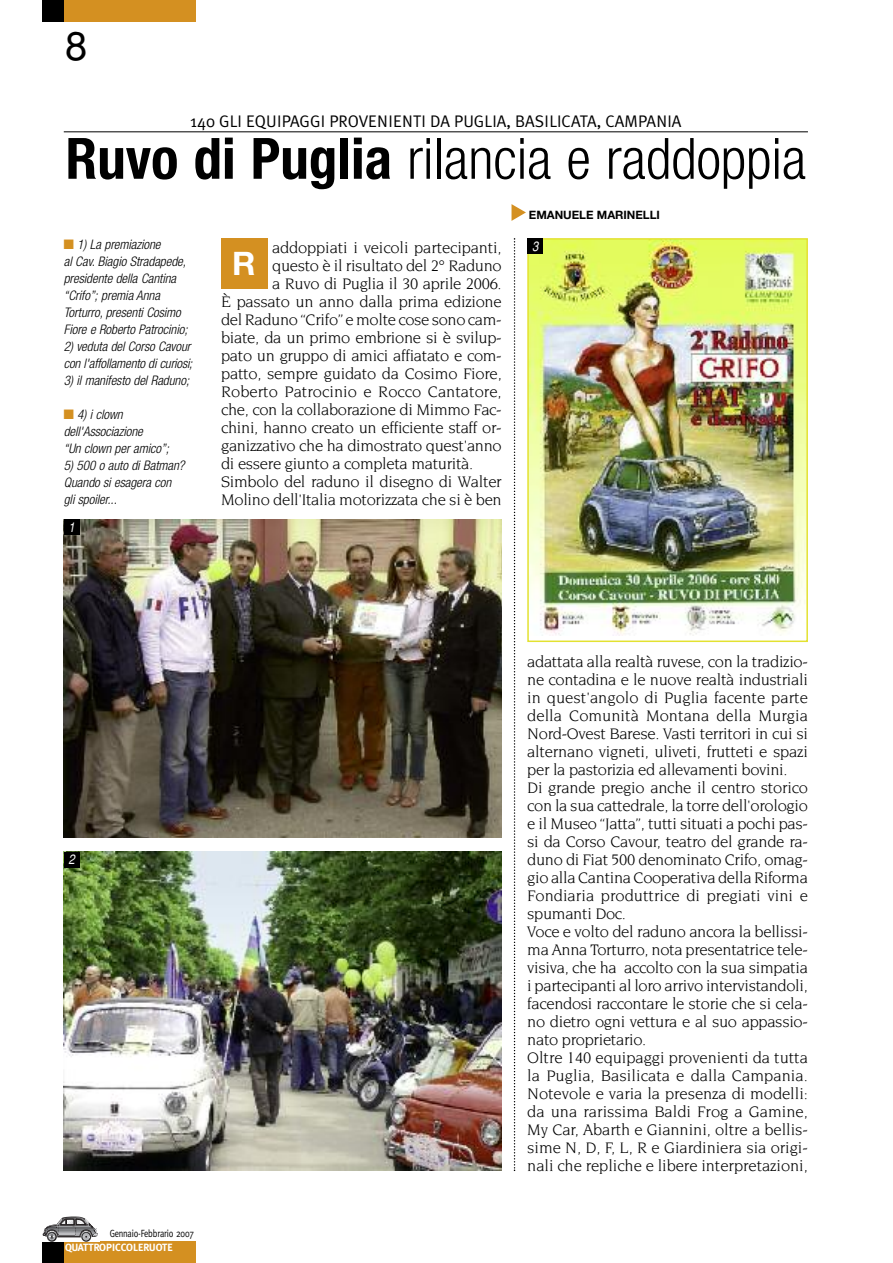
<style>
.page{position:relative;width:893px;height:1263px;background:#fff}
.page>*{position:absolute;margin:0;border:0;box-sizing:border-box;transform-origin:0 0}
.t1{font:300 condensed 57px "Helvetica Neue";color:#000}
.t2{font:39.9px "Helvetica";color:#000}
.t3{font:700 32.4px "Helvetica Neue";color:#fff}
.t4{font:16.8px "Meta Plus Normal";color:#000}
.t5{font:16.5px/18px "Novarese";letter-spacing:-.02em;color:#000}
.t6{font:16.5px "Novarese";color:#000}
.t7{font:italic 13.5px "Helvetica";color:#fff;scale:.85 1}
.t8{font:italic 300 condensed 13.2px/17.1px "Helvetica Neue";letter-spacing:-.005em;color:#000}
.t9{font:700 11.55px "Helvetica Neue";letter-spacing:-.005em;color:#000}
.t10{font:10.5px "Meta";letter-spacing:-.02em;color:#000;scale:.82 1}
.t11{font:700 10.5px "Meta";color:#fff}
.s1{font-weight:700}
.s2{font-family:"Monotype Sorts";font-weight:400;font-style:normal;font-stretch:normal;color:#d49021}
</style>
<div class="page">
<div style="left:43px;top:0;width:21px;height:21px;background:#000"></div>
<div style="left:64px;top:0;width:132px;height:21px;background:#d49021"></div>
<div style="left:43px;top:1242px;width:21px;height:21px;background:#000"></div>
<div style="left:64px;top:1242px;width:132px;height:21px;background:#d49021"></div>
<svg style="left:43px;top:1216px;width:55px;height:25px"></svg>
<hr style="left:64px;top:132px;width:744px;height:1px;background:#000">
<svg style="left:511px;top:204px;width:15px;height:17px"></svg>
<svg style="left:514px;top:238px;width:1px;height:933px"></svg>
<img style="left:64px;top:519px;width:438px;height:319px">
<div style="left:64px;top:519px;width:16px;height:16px;background:#000"></div>
<img style="left:64px;top:851px;width:438px;height:320px">
<div style="left:64px;top:852px;width:16px;height:16px;background:#000"></div>
<div style="left:221px;top:238px;width:47px;height:50px;background:#d49021"></div>
<img style="left:530px;top:241px;width:275px;height:395px">
<div style="left:527px;top:238px;width:281px;height:404px;border:2px solid #e3e231"></div>
<div style="left:527px;top:238px;width:16px;height:16px;background:#000"></div>
<h2 class="t2" style="left:65px;top:23px;width:24px">8</h2>
<p class="t4" style="left:190px;top:111px;width:493px">140 GLI EQUIPAGGI PROVENIENTI DA PUGLIA, BASILICATA, CAMPANIA</p>
<h1 class="t1" style="left:66px;top:138px;width:742px"><span class="s1">Ruvo di Puglia</span> rilancia e raddoppia</h1>
<p class="t8" style="left:64px;top:237px;width:125px"><span class="s2">■</span> 1) La premiazione<br>al Cav. Biagio Stradapede, presidente della Cantina “Crifo”; premia Anna<br>Torturro, presenti Cosimo<br>Fiore e Roberto Patrocinio;</p>
<p class="t8" style="left:64px;top:339px;width:130px">2) veduta del Corso Cavour con l'affollamento di curiosi;</p>
<p class="t8" style="left:64px;top:373px;width:127px">3) il manifesto del Raduno;</p>
<p class="t8" style="left:64px;top:407px;width:107px"><span class="s2">■</span> 4) i clown dell'Associazione<br>“Un clown per amico”;</p>
<p class="t8" style="left:64px;top:458px;width:122px">5) 500 o auto di Batman?<br>Quando si esagera con gli spoiler...</p>
<p class="t7" style="left:69px;top:519px;width:9px">1</p>
<p class="t5" style="left:272px;top:239px;width:231px">addoppiati i veicoli partecipanti,</p>
<p class="t5" style="left:272px;top:257px;width:231px">questo è il risultato del 2° Raduno</p>
<p class="t5" style="left:272px;top:275px;width:231px">a Ruvo di Puglia il 30 aprile 2006.</p>
<p class="t5" style="left:221px;top:293px;width:282px">È passato un anno dalla prima edizione</p>
<p class="t5" style="left:221px;top:311px;width:282px">del Raduno “Crifo” e molte cose sono cam-</p>
<p class="t5" style="left:221px;top:329px;width:282px">biate, da un primo embrione si è svilup-</p>
<p class="t5" style="left:221px;top:347px;width:282px">pato un gruppo di amici affiatato e com-</p>
<p class="t5" style="left:221px;top:365px;width:282px">patto, sempre guidato da Cosimo Fiore,</p>
<p class="t6" style="left:221px;top:385px;width:282px">Roberto Patrocinio e Rocco Cantatore,</p>
<p class="t5" style="left:221px;top:401px;width:282px">che, con la collaborazione di Mimmo Fac-</p>
<p class="t5" style="left:221px;top:419px;width:282px">chini, hanno creato un efficiente staff or-</p>
<p class="t5" style="left:221px;top:437px;width:282px">ganizzativo che ha dimostrato quest'anno</p>
<p class="t5" style="left:221px;top:455px;width:254px">di essere giunto a completa maturità.</p>
<p class="t5" style="left:221px;top:473px;width:282px">Simbolo del raduno il disegno di Walter</p>
<p class="t5" style="left:221px;top:491px;width:282px">Molino dell'Italia motorizzata che si è ben</p>
<h3 class="t3" style="left:232px;top:243px;width:25px">R</h3>
<p class="t9" style="left:529px;top:208px;width:133px">EMANUELE MARINELLI</p>
<p class="t7" style="left:532px;top:238px;width:9px">3</p>
<p class="t7" style="left:69px;top:852px;width:9px">2</p>
<p class="t10" style="left:110px;top:1227px;width:104px">Gennaio-Febbrario 2007</p>
<p class="t11" style="left:65px;top:1242px;width:109px">QUATTROPICCOLERUOTE</p>
<p class="t5" style="left:527px;top:653px;width:282px">adattata alla realtà ruvese, con la tradizio&shy;ne contadina e le nuove realtà industriali in quest'angolo di Puglia facente parte della Comunità Montana della Murgia Nord-Ovest Barese. Vasti territori in cui si alternano vigneti, uliveti, frutteti e spazi per la pastorizia ed allevamenti bovini.<br>Di grande pregio anche il centro storico con la sua cattedrale, la torre dell'orologio e il Museo “Jatta”, tutti situati a pochi pas&shy;si da Corso Cavour, teatro del grande ra&shy;duno di Fiat 500 denominato Crifo, omag&shy;gio alla Cantina Cooperativa della Riforma Fondiaria produttrice di pregiati vini e spumanti Doc.<br>Voce e volto del raduno ancora la bellissi&shy;ma Anna Torturro, nota presentatrice tele&shy;visiva, che ha accolto con la sua simpatia i partecipanti al loro arrivo intervistandoli, facendosi raccontare le storie che si cela&shy;no dietro ogni vettura e al suo appassio&shy;nato proprietario.<br>Oltre 140 equipaggi provenienti da tutta la Puglia, Basilicata e dalla Campania.<br>Notevole e varia la presenza di modelli: da una rarissima Baldi Frog a Gamine, My Car, Abarth e Giannini, oltre a bellis&shy;sime N, D, F, L, R e Giardiniera sia origi&shy;nali che repliche e libere interpretazioni,</p>
</div>
